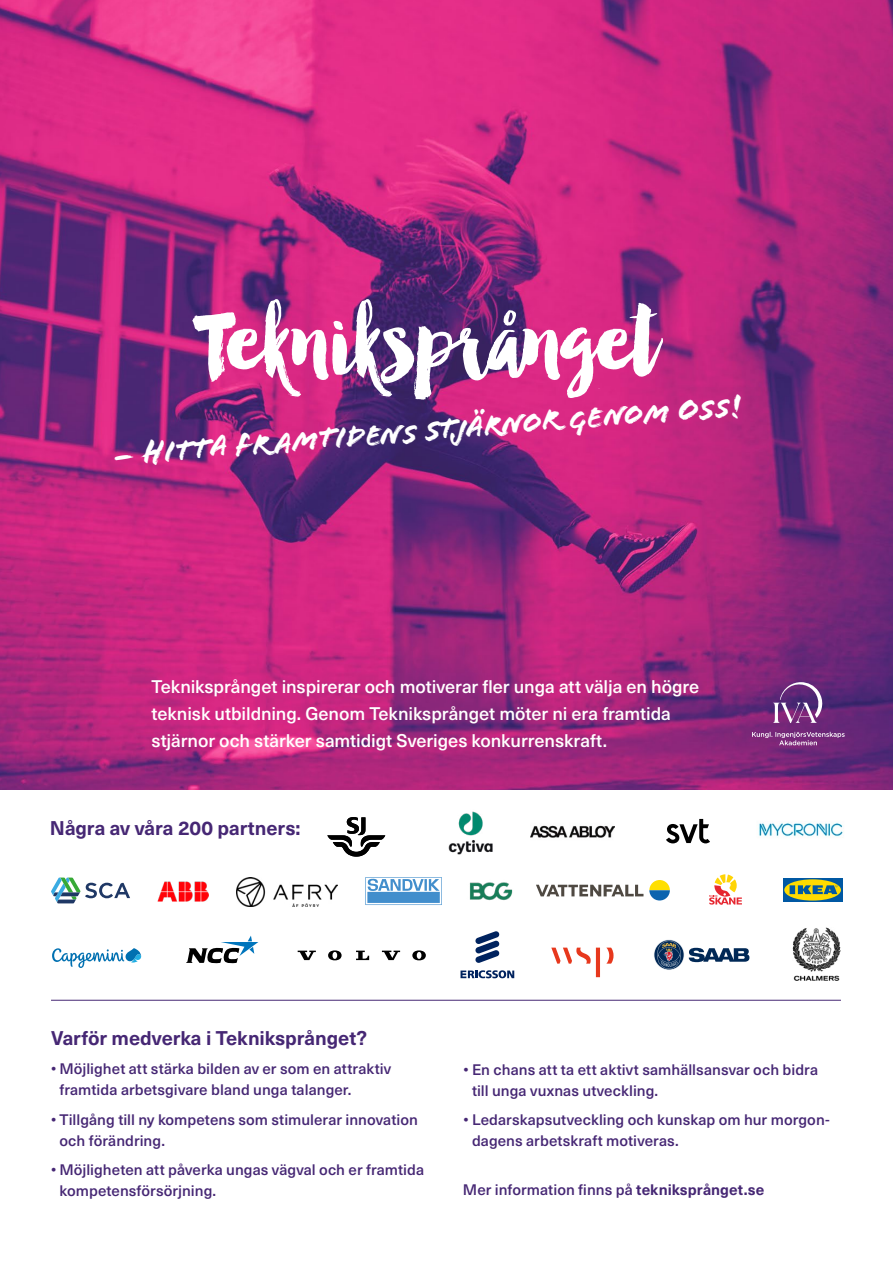
<style>
.page{position:relative;width:893px;height:1263px;background:#fff}
.page>*{position:absolute;margin:0;border:0;box-sizing:border-box;transform-origin:0 0}
.t1{font:30px "Flood Std";color:#fff}
.t2{font:700 19.5px "Neue Haas Unica W1 G";letter-spacing:-.005em;color:#462774}
.t3{font:500 18px/27px "Neue Haas Unica W1 G";letter-spacing:-.005em;color:#fff}
.t4{font:500 15px/21px "Neue Haas Unica W1 G";letter-spacing:.005em;color:#462774}
.s1{font-size:34.5px}
.s2{font-weight:700}
</style>
<div class="page">
<img style="left:0;top:0;width:893px;height:790px">
<svg style="left:773px;top:682px;width:51px;height:41px;background:#815291"></svg>
<svg style="left:752px;top:732px;width:93px;height:13px"></svg>
<svg style="left:192px;top:299px;width:471px;height:101px"></svg>
<img style="left:157px;top:881px;width:52px;height:21px">
<img style="left:237px;top:877px;width:100px;height:29px">
<svg style="left:475px;top:931px;width:25px;height:32px"></svg>
<svg style="left:460px;top:970px;width:54px;height:9px"></svg>
<svg style="left:666px;top:819px;width:44px;height:24px"></svg>
<svg style="left:365px;top:877px;width:77px;height:28px"></svg>
<svg style="left:327px;top:817px;width:58px;height:39px"></svg>
<svg style="left:51px;top:877px;width:79px;height:26px"></svg>
<svg style="left:536px;top:885px;width:107px;height:11px"></svg>
<svg style="left:649px;top:880px;width:21px;height:20px"></svg>
<img style="left:469px;top:882px;width:44px;height:19px">
<svg style="left:52px;top:948px;width:89px;height:20px"></svg>
<svg style="left:186px;top:936px;width:72px;height:28px"></svg>
<svg style="left:606px;top:948px;width:7px;height:16px"></svg>
<svg style="left:551px;top:948px;width:49px;height:29px"></svg>
<svg style="left:654px;top:939px;width:30px;height:31px"></svg>
<svg style="left:654px;top:940px;width:30px;height:29px"></svg>
<svg style="left:658px;top:941px;width:22px;height:28px"></svg>
<svg style="left:689px;top:948px;width:60px;height:14px"></svg>
<img style="left:758px;top:822px;width:85px;height:15px">
<svg style="left:709px;top:874px;width:33px;height:30px"></svg>
<svg style="left:783px;top:878px;width:59px;height:24px"></svg>
<svg style="left:784px;top:879px;width:57px;height:21px"></svg>
<svg style="left:789px;top:885px;width:48px;height:9px"></svg>
<img style="left:531px;top:825px;width:84px;height:13px">
<img style="left:792px;top:927px;width:49px;height:53px">
<hr style="left:51px;top:1000px;width:790px;height:1px;background:#462774">
<img style="left:448px;top:811px;width:45px;height:44px">
<svg style="left:298px;top:951px;width:18px;height:9px"></svg>
<svg style="left:356px;top:951px;width:13px;height:9px"></svg>
<svg style="left:328px;top:950px;width:14px;height:10px"></svg>
<svg style="left:382px;top:951px;width:18px;height:9px"></svg>
<svg style="left:412px;top:950px;width:14px;height:10px"></svg>
<svg style="left:678px;top:394px;width:72px;height:26px;background:#c0267f"></svg>
<svg style="left:402px;top:425px;width:17px;height:20px"></svg>
<h1 class="t1" style="left:112px;top:439px;width:291px;rotate:-5deg">– <span class="s1">h</span>itta framtiden</h1>
<h1 class="t1" style="left:424px;top:414px;width:246px;rotate:-5deg">stjärnor genom</h1>
<p class="t3" style="left:152px;top:672px;width:549px">Tekniksprånget inspirerar och motiverar fler unga att välja en högre teknisk utbildning. Genom Tekniksprånget möter ni era framtida stjärnor och stärker samtidigt Sveriges konkurrenskraft.</p>
<h2 class="t2" style="left:50px;top:813px;width:252px">Några av våra 200 partners:</h2>
<h2 class="t2" style="left:51px;top:1023px;width:318px">Varför medverka i Tekniksprånget?</h2>
<p class="t4" style="left:60px;top:1057px;width:333px;text-indent:-9px">• Möjlighet att stärka bilden av er som en attraktiv framtida arbetsgivare bland unga talanger.</p>
<p class="t4" style="left:60px;top:1108px;width:360px;text-indent:-9px">• Tillgång till ny kompetens som stimulerar innovation och förändring.</p>
<p class="t4" style="left:60px;top:1158px;width:366px;text-indent:-9px">• Möjligheten att påverka ungas vägval och er framtida kompetensförsörjning.</p>
<p class="t4" style="left:472px;top:1058px;width:348px;text-indent:-9px">• En chans att ta ett aktivt samhällsansvar och bidra till unga vuxnas utveckling.</p>
<p class="t4" style="left:472px;top:1129px;width:208px">dagens arbetskraft motiveras.</p>
<p class="t4" style="left:463px;top:1108px;width:368px">• Ledarskapsutveckling och kunskap om hur morgon-</p>
<p class="t4" style="left:463px;top:1178px;width:303px">Mer information finns på <span class="s2">tekniksprånget.se</span></p>
</div>
